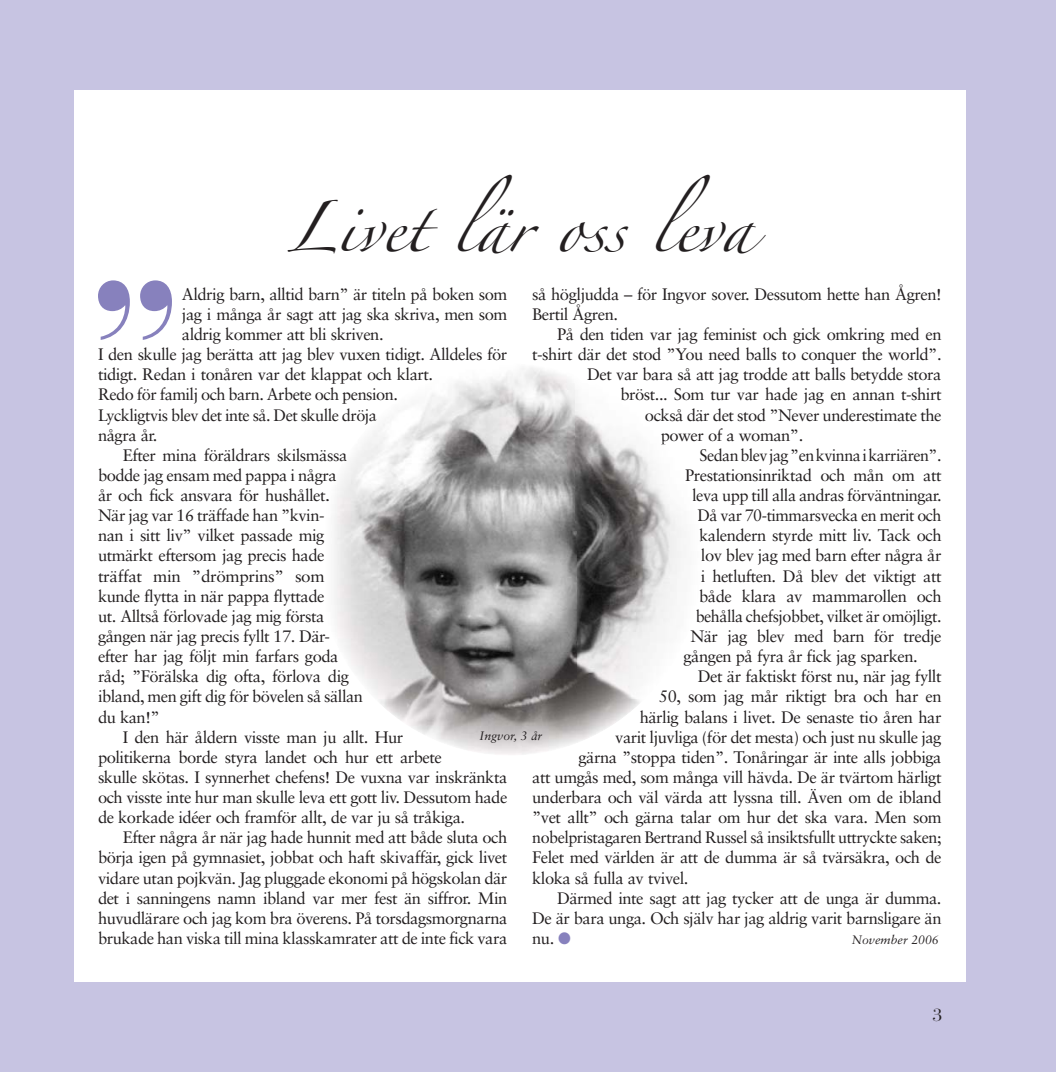
<style>
.page{position:relative;width:1057px;height:1072px;background:#fff}
.page>*{position:absolute;margin:0;border:0;box-sizing:border-box;transform-origin:0 0}
.t1{font:45.5px "Zapfino";color:#231f20}
.t2{font:17.5px "Bauer Bodoni";color:#231f20;scale:1.05 1}
.t3{font:16.62px/20.1px "Sabon";letter-spacing:-.03em;color:#231f20}
.t4{font:italic 12.25px "Sabon";color:#231f20}
.s1{color:#8781bd}
</style>
<div class="page">
<div style="left:14px;top:982px;width:1026px;height:89px;background:#c7c4e2"></div>
<div style="left:0;top:0;width:73px;height:1071px;background:#c7c4e2"></div>
<div style="left:966px;top:0;width:89px;height:1071px;background:#c7c4e2"></div>
<div style="left:14px;top:0;width:1026px;height:89px;background:#c7c4e2"></div>
<svg style="left:98px;top:280px;width:74px;height:60px"></svg>
<img style="left:327px;top:367px;width:355px;height:332px">
<img style="left:379px;top:699px;width:261px;height:56px">
<svg style="left:424px;top:380px;width:9px;height:4px"></svg>
<svg style="left:392px;top:400px;width:6px;height:4px"></svg>
<svg style="left:371px;top:418px;width:6px;height:6px"></svg>
<svg style="left:343px;top:455px;width:4px;height:6px"></svg>
<svg style="left:332px;top:474px;width:5px;height:10px"></svg>
<svg style="left:326px;top:490px;width:4px;height:11px"></svg>
<svg style="left:587px;top:380px;width:8px;height:4px"></svg>
<svg style="left:621px;top:400px;width:6px;height:4px"></svg>
<svg style="left:661px;top:439px;width:4px;height:5px"></svg>
<h1 class="t1" style="left:286px;top:208px;width:468px">Livet lär oss leva</h1>
<p class="t3" style="left:182px;top:285px;width:327px">Aldrig barn, alltid barn” är titeln på boken som</p>
<p class="t3" style="left:182px;top:305px;width:327px">jag i många år sagt att jag ska skriva, men som</p>
<p class="t3" style="left:182px;top:325px;width:203px">aldrig kommer att bli skriven.</p>
<p class="t3" style="left:98px;top:345px;width:411px">I den skulle jag berätta att jag blev vuxen tidigt. Alldeles för</p>
<p class="t3" style="left:98px;top:366px;width:337px">tidigt. Redan i tonåren var det klappat och klart.</p>
<p class="t3" style="left:98px;top:386px;width:302px">Redo för familj och barn. Arbete och pension.</p>
<p class="t3" style="left:98px;top:406px;width:281px">Lyckligtvis blev det inte så. Det skulle dröja</p>
<p class="t3" style="left:98px;top:426px;width:61px">några år.</p>
<p class="t3" style="left:123px;top:446px;width:226px">Efter mina föräldrars skilsmässa</p>
<p class="t3" style="left:98px;top:466px;width:240px">bodde jag ensam med pappa i några</p>
<p class="t3" style="left:98px;top:486px;width:233px">år och fick ansvara för hushållet.</p>
<p class="t3" style="left:98px;top:507px;width:228px">När jag var 16 träf fade han ”kvin-</p>
<p class="t3" style="left:98px;top:527px;width:228px">nan i sitt liv” vilket passade mig</p>
<p class="t3" style="left:98px;top:547px;width:228px">ut märkt eftersom jag precis hade</p>
<p class="t3" style="left:98px;top:567px;width:228px">träffat min ”drömprins” som</p>
<p class="t3" style="left:98px;top:587px;width:228px">kunde flytta in när pappa flyttade</p>
<p class="t3" style="left:98px;top:607px;width:228px">ut. Alltså förlovade jag mig första</p>
<p class="t3" style="left:98px;top:627px;width:233px">gången när jag precis fyllt 17. Där-</p>
<p class="t3" style="left:98px;top:647px;width:242px">efter har jag följt min farfars goda</p>
<p class="t3" style="left:98px;top:667px;width:253px">råd; ”Förälska dig ofta, förlova dig</p>
<p class="t3" style="left:98px;top:688px;width:267px">ibland, men gift dig för bövelen så sällan</p>
<p class="t3" style="left:98px;top:708px;width:63px">du kan!”</p>
<p class="t3" style="left:123px;top:728px;width:282px">I den här åldern visste man ju allt. Hur</p>
<p class="t3" style="left:98px;top:748px;width:345px">politikerna borde styra landet och hur ett arbete</p>
<p class="t3" style="left:98px;top:768px;width:411px">skulle skötas. I synnerhet chefens! De vuxna var inskränkta</p>
<p class="t3" style="left:98px;top:788px;width:411px">och visste inte hur man skulle leva ett gott liv. Dessutom hade</p>
<p class="t3" style="left:98px;top:808px;width:369px">de korkade idéer och framför allt, de var ju så tråkiga.</p>
<p class="t3" style="left:123px;top:828px;width:386px">Efter några år när jag hade hunnit med att både sluta och</p>
<p class="t3" style="left:98px;top:849px;width:411px">börja igen på gymnasiet, jobbat och haft skivaffär, gick livet</p>
<p class="t3" style="left:98px;top:869px;width:411px">vidare utan pojkvän. Jag pluggade ekonomi på hög skolan där</p>
<p class="t3" style="left:98px;top:889px;width:411px">det i sanningens namn ibland var mer fest än siffror. Min</p>
<p class="t3" style="left:98px;top:909px;width:411px">huvud lärare och jag kom bra överens. På torsdags morg narna</p>
<p class="t3" style="left:98px;top:929px;width:411px">brukade han viska till mina klass kamrater att de inte fick vara</p>
<p class="t3" style="left:532px;top:285px;width:411px">så högljudda – för Ingvor sover. Dessutom hette han Ågren!<br>Bertil Ågren.</p>
<p class="t3" style="left:557px;top:325px;width:386px">På den tiden var jag feminist och gick omkring med en</p>
<p class="t3" style="left:532px;top:345px;width:411px">t-shirt där det stod ”You need balls to conquer the world”.</p>
<p class="t3" style="left:587px;top:366px;width:356px">Det var bara så att jag trodde att balls betydde stora</p>
<p class="t3" style="left:620px;top:386px;width:323px">bröst... Som tur var hade jag en annan t-shirt</p>
<p class="t3" style="left:645px;top:406px;width:298px">också där det stod ”Never underestimate the</p>
<p class="t3" style="left:660px;top:426px;width:144px">power of a woman”.</p>
<p class="t3" style="left:699px;top:446px;width:244px">Sedan blev jag ”en kvinna i karriären”.</p>
<p class="t3" style="left:685px;top:466px;width:258px">Prestationsinriktad och mån om att</p>
<p class="t3" style="left:692px;top:486px;width:251px">leva upp till alla andras förväntningar.</p>
<p class="t3" style="left:697px;top:507px;width:246px">Då var 70-timmars vecka en merit och</p>
<p class="t3" style="left:699px;top:527px;width:244px">kalendern styrde mitt liv. Tack och</p>
<p class="t3" style="left:701px;top:547px;width:242px">lov blev jag med barn efter några år</p>
<p class="t3" style="left:701px;top:567px;width:242px">i hetluften. Då blev det viktigt att</p>
<p class="t3" style="left:699px;top:587px;width:244px">både klara av mamma rollen och</p>
<p class="t3" style="left:695px;top:607px;width:247px">behålla chefs jobbet, vilket är omöjligt.</p>
<p class="t3" style="left:690px;top:627px;width:253px">När jag blev med barn för tredje</p>
<p class="t3" style="left:683px;top:647px;width:236px">gången på fyra år fick jag sparken.</p>
<p class="t3" style="left:698px;top:667px;width:245px">Det är faktiskt först nu, när jag fyllt</p>
<p class="t3" style="left:659px;top:688px;width:284px">50, som jag mår riktigt bra och har en</p>
<p class="t3" style="left:639px;top:708px;width:303px">härlig balans i livet. De senaste tio åren har</p>
<p class="t3" style="left:615px;top:728px;width:328px">varit ljuvliga (för det mesta) och just nu skulle jag</p>
<p class="t3" style="left:578px;top:748px;width:365px">gärna ”stoppa tiden”. Ton åringar är inte alls jobbiga</p>
<p class="t3" style="left:532px;top:768px;width:411px">att umgås med, som många vill hävda. De är tvärtom härligt</p>
<p class="t3" style="left:532px;top:788px;width:411px">underbara och väl värda att lyssna till. Även om de ibland</p>
<p class="t3" style="left:532px;top:808px;width:411px">”vet allt” och gärna talar om hur det ska vara. Men som</p>
<p class="t3" style="left:532px;top:829px;width:411px">nobel pristagaren Bertrand Russel så insiktsfullt uttryckte saken;</p>
<p class="t3" style="left:532px;top:849px;width:411px">Felet med världen är att de dumma är så tvärsäkra, och de</p>
<p class="t3" style="left:532px;top:869px;width:158px">kloka så fulla av tvivel.</p>
<p class="t3" style="left:557px;top:889px;width:386px">Därmed inte sagt att jag tycker att de unga är dumma.</p>
<p class="t3" style="left:532px;top:909px;width:411px">De är bara unga. Och själv har jag aldrig varit barnsligare än</p>
<p class="t3" style="left:532px;top:929px;width:40px">nu. <span class="s1">●</span></p>
<p class="t4" style="left:852px;top:934px;width:88px">November 2006</p>
<p class="t4" style="left:479px;top:731px;width:64px">Ingvor, 3 år</p>
<p class="t2" style="left:932px;top:1008px;width:11px">3</p>
</div>
